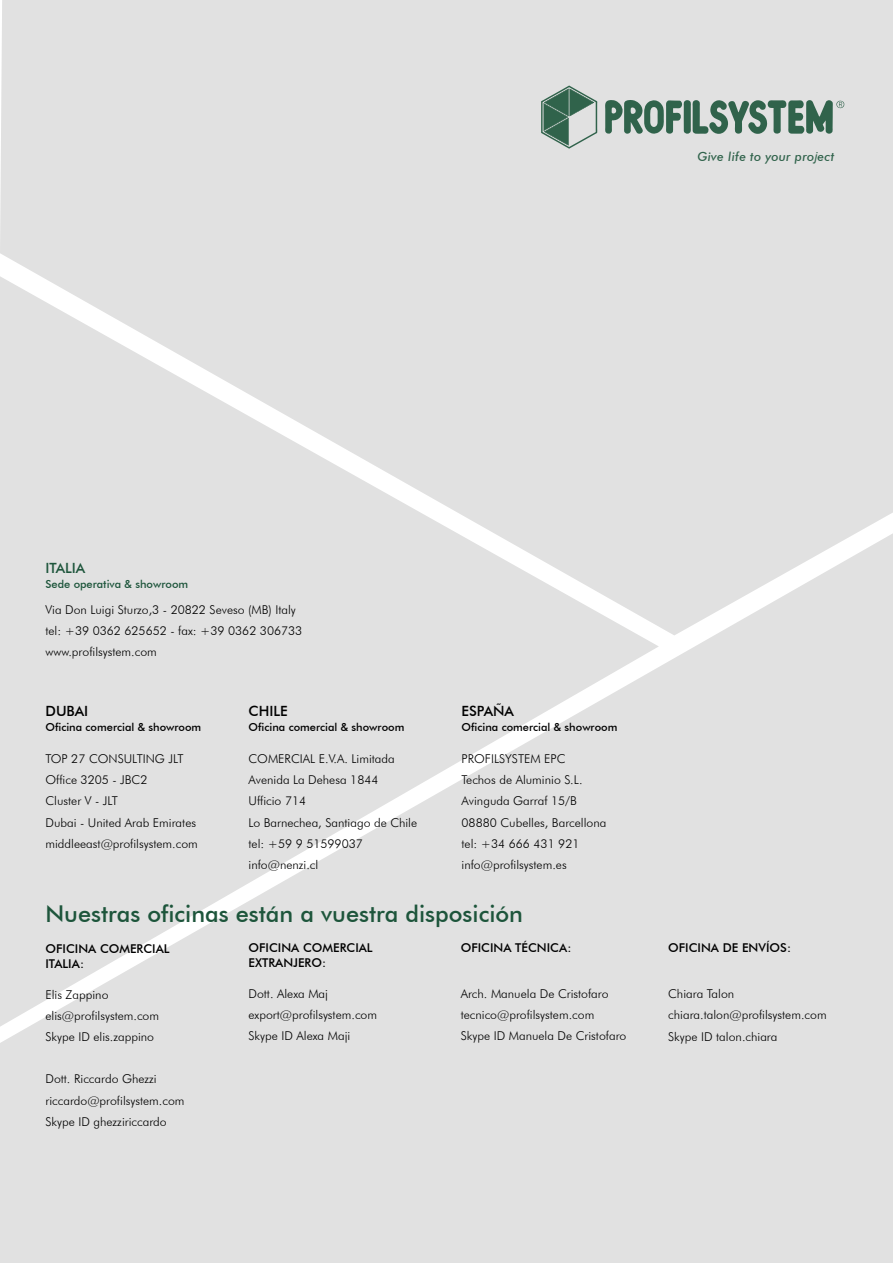
<style>
.page{position:relative;width:893px;height:1263px;background:#fff}
.page>*{position:absolute;margin:0;border:0;box-sizing:border-box;transform-origin:0 0}
.t1{font:500 23.25px "Futura BT";color:#1d553b}
.t2{font:500 14.1px "Futura BT";color:#000}
.t3{font:500 14.1px "Futura BT";color:#1d553b}
.t4{font:italic 500 12.45px "Futura BT";letter-spacing:.02em;color:#1d553b}
.t5{font:300 12.15px/21.1px "Futura BT";color:#000}
.t6{font:500 12.15px/15.5px "Futura BT";color:#000}
.t7{font:500 10.95px "Futura BT";color:#000}
.t8{font:500 10.95px "Futura BT";color:#1d553b}
.s1{font-family:"Arial";font-weight:400}
</style>
<div class="page">
<div style="left:0;top:635px;width:893px;height:628px;background:#e1e1e1"></div>
<div style="left:0;top:0;width:893px;height:635px;background:#e1e1e1"></div>
<div style="left:0;top:276px;width:659px;height:751px;background:#e1e1e1"></div>
<svg style="left:605px;top:100px;width:239px;height:35px;background:#7e9b8d"></svg>
<svg style="left:541px;top:86px;width:56px;height:63px;background:#8da59a"></svg>
<p class="t4" style="left:697px;top:149px;width:138px">Give life to your pro<span class="s1">j</span>ect</p>
<p class="t3" style="left:45px;top:560px;width:41px">ITALIA</p>
<p class="t8" style="left:45px;top:577px;width:144px">Sede operativa &amp; showroom</p>
<p class="t5" style="left:45px;top:599px;width:258px">Via Don Luigi Sturzo,3 - 20822 Seveso (MB) Italy tel: +39 0362 625652 - fax: +39 0362 306733 www.profilsystem.com</p>
<p class="t2" style="left:45px;top:702px;width:44px">DUBAI</p>
<p class="t5" style="left:45px;top:748px;width:154px">TOP 27 CONSULTING JLT<br>Office 3205 - JBC2<br>Cluster V - JLT<br>Dubai - United Arab Emirates middleeast@profilsystem.com</p>
<p class="t7" style="left:45px;top:720px;width:157px">Oficina comercial &amp; showroom</p>
<p class="t2" style="left:249px;top:702px;width:41px">CHILE</p>
<p class="t5" style="left:249px;top:748px;width:170px">COMERCIAL E.V.A. Limitada<br>Avenida La Dehesa 1844<br>Ufficio 714<br>Lo Barnechea, Santiago de Chile tel: +59 9 51599037 info@nenzi.cl</p>
<p class="t7" style="left:249px;top:720px;width:157px">Oficina comercial &amp; showroom</p>
<p class="t2" style="left:462px;top:702px;width:54px">ESPAÑA</p>
<p class="t7" style="left:462px;top:720px;width:157px">Oficina comercial &amp; showroom</p>
<p class="t5" style="left:462px;top:748px;width:146px">PROFILSYSTEM EPC<br>Techos de Aluminio S.L.<br>Avinguda Garraf 15/B<br>08880 Cubelles, Barcellona tel: +34 666 431 921 info@profilsystem.es</p>
<h1 class="t1" style="left:45px;top:899px;width:479px">Nuestras oficinas están a vuestra disposición</h1>
<p class="t6" style="left:45px;top:940px;width:126px">OFICINA COMERCIAL<br>ITALIA:</p>
<p class="t5" style="left:45px;top:984px;width:115px">Elis Zappino elis@profilsystem.com<br>Skype ID elis.zappino</p>
<p class="t5" style="left:45px;top:1068px;width:141px">Dott. Riccardo Ghezzi riccardo@profilsystem.com<br>Skype ID ghezziriccardo</p>
<p class="t6" style="left:249px;top:940px;width:126px">OFICINA COMERCIAL<br>EXTRANJERO:</p>
<p class="t5" style="left:249px;top:983px;width:130px">Dott. Alexa Maj export@profilsystem.com<br>Skype ID Alexa Maji</p>
<p class="t6" style="left:461px;top:940px;width:112px">OFICINA TÉCNICA:</p>
<p class="t5" style="left:461px;top:983px;width:167px">Arch. Manuela De Cristofaro tecnico@profilsystem.com<br>Skype ID Manuela De Cristofaro</p>
<p class="t6" style="left:668px;top:940px;width:124px">OFICINA DE ENVÍOS:</p>
<p class="t5" style="left:668px;top:983px;width:160px">Chiara Talon chiara.talon@profilsystem.com<br>Skype ID talon.chiara</p>
</div>
